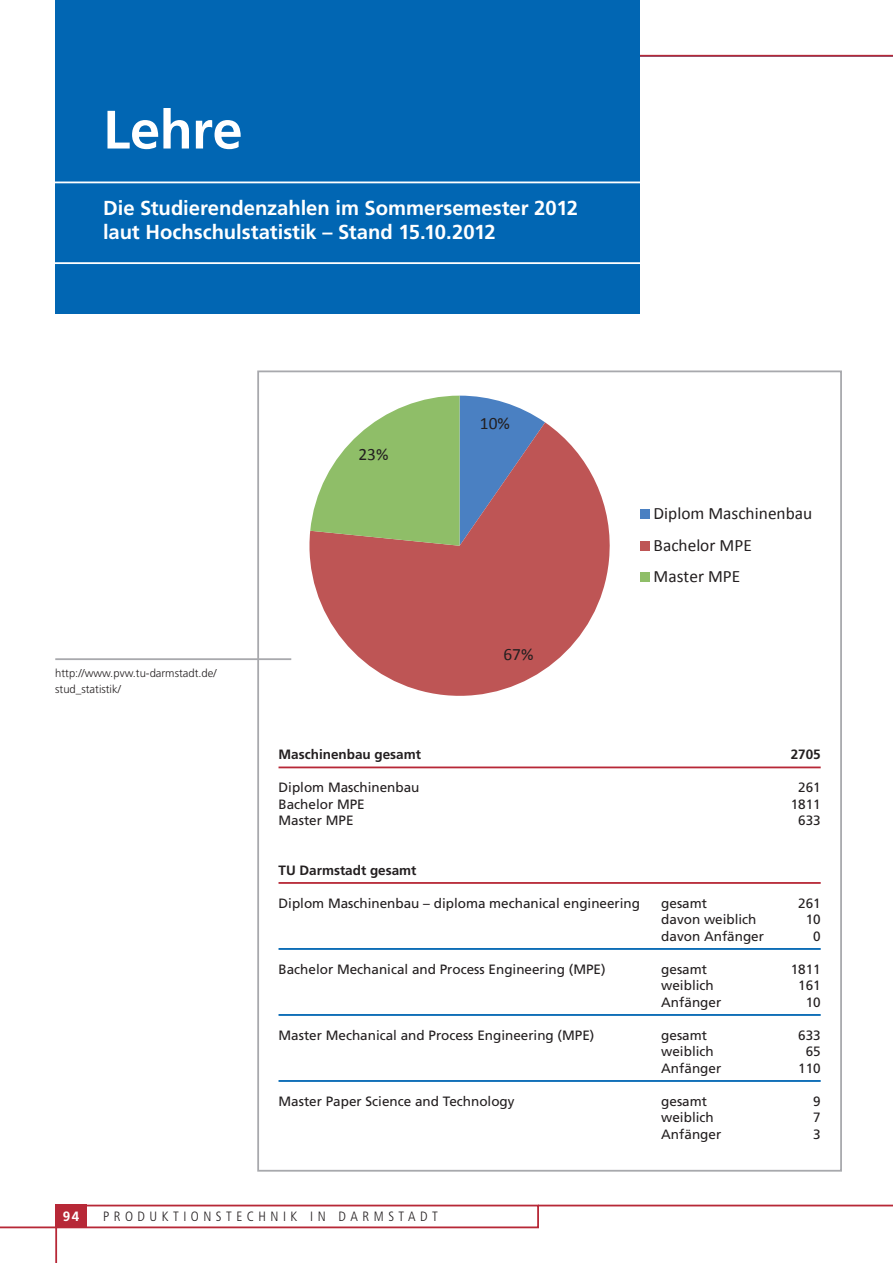
<style>
.page{position:relative;width:893px;height:1263px;background:#fff}
.page>*{position:absolute;margin:0;border:0;box-sizing:border-box;transform-origin:0 0}
.t1{font:700 54px "Frutiger";letter-spacing:-.005em;color:#fff}
.t2{font:700 20.25px/24.8px "Frutiger";color:#fff}
.t3{font:17.4px/31.5px "Calibri";color:#231f20}
.t4{font:13.5px/16.5px "Frutiger";color:#231f20}
.t5{font:700 13.5px "Frutiger";color:#231f20}
.t6{font:300 condensed 13.5px "Frutiger";letter-spacing:.335em;color:#231f20}
.t7{font:700 13.5px "Frutiger";color:#fff}
.t8{font:300 11.25px/16.5px "Frutiger";color:#231f20}
</style>
<div class="page">
<div style="left:55px;top:1205px;width:484px;height:23px;background:#fff;border:2px solid #b72837"></div>
<div style="left:55px;top:1205px;width:32px;height:23px;background:#b72837"></div>
<hr style="left:538px;top:1205px;width:355px;height:1px;background:#b72837">
<hr style="left:55px;top:1205px;width:2px;height:58px;background:#b72837">
<hr style="left:0;top:1226px;width:57px;height:2px;background:#b72837">
<div style="left:257px;top:370px;width:585px;height:802px;background:#fff;border:2px solid #a8a9ad"></div>
<hr style="left:279px;top:766px;width:542px;height:2px;background:#b72837">
<hr style="left:279px;top:882px;width:542px;height:2px;background:#b72837">
<hr style="left:279px;top:948px;width:542px;height:2px;background:#0166b3">
<hr style="left:279px;top:1014px;width:542px;height:2px;background:#0166b3">
<hr style="left:279px;top:1080px;width:542px;height:2px;background:#0166b3">
<svg style="left:313px;top:396px;width:293px;height:116px"></svg>
<svg style="left:291px;top:512px;width:319px;height:184px;fill:#be5555"></svg>
<svg style="left:640px;top:509px;width:10px;height:73px"></svg>
<hr style="left:55px;top:658px;width:236px;height:2px;background:#a8a9ad">
<hr style="left:55px;top:55px;width:838px;height:2px;background:#b72837">
<div style="left:55px;top:0;width:585px;height:314px;background:#0166b3"></div>
<svg style="left:55px;top:182px;width:585px;height:82px"></svg>
<p class="t1" style="left:103px;top:98px;width:141px">Lehre</p>
<p class="t2" style="left:103px;top:195px;width:476px">Die Studierendenzahlen im Sommersemester 2012 laut Hochschulstatistik – Stand 15.10.2012</p>
<p class="t8" style="left:55px;top:664px;width:163px">http://www.pvw.tu-darmstadt.de/ stud_statistik/</p>
<p class="t3" style="left:359px;top:439px;width:31px">23%</p>
<p class="t3" style="left:480px;top:407px;width:32px">10%</p>
<p class="t3" style="left:503px;top:638px;width:32px">67%</p>
<p class="t3" style="left:654px;top:498px;width:160px">Diplom Maschinenbau<br>Bachelor MPE<br>Master MPE</p>
<p class="t3" style="left:707px;top:498px;width:160px">Diplom Maschinenbau</p>
<p class="t5" style="left:279px;top:746px;width:144px">Maschinenbau gesamt</p>
<p class="t4" style="left:279px;top:779px;width:143px">Diplom Maschinenbau<br>Bachelor MPE<br>Master MPE</p>
<p class="t5" style="left:279px;top:862px;width:140px">TU Darmstadt gesamt</p>
<p class="t4" style="left:279px;top:894px;width:363px">Diplom Maschinenbau – diploma mechanical engineering</p>
<p class="t4" style="left:279px;top:960px;width:329px">Bachelor Mechanical and Process Engineering (MPE)</p>
<p class="t4" style="left:279px;top:1026px;width:317px">Master Mechanical and Process Engineering (MPE)</p>
<p class="t4" style="left:279px;top:1092px;width:238px">Master Paper Science and Technology</p>
<p class="t5" style="left:791px;top:746px;width:32px">2705</p>
<p class="t4" style="left:791px;top:779px;width:32px;text-align:center">261<br>1811<br>633</p>
<p class="t4" style="left:661px;top:894px;width:47px">gesamt</p>
<p class="t4" style="left:798px;top:894px;width:24px">261</p>
<p class="t4" style="left:661px;top:911px;width:97px">davon weiblich</p>
<p class="t4" style="left:806px;top:911px;width:17px">10</p>
<p class="t4" style="left:661px;top:927px;width:104px">davon Anfänger</p>
<p class="t4" style="left:813px;top:927px;width:9px">0</p>
<p class="t4" style="left:661px;top:960px;width:47px">gesamt</p>
<p class="t4" style="left:791px;top:960px;width:32px">1811</p>
<p class="t4" style="left:661px;top:977px;width:54px">weiblich</p>
<p class="t4" style="left:798px;top:977px;width:24px">161</p>
<p class="t4" style="left:661px;top:993px;width:62px">Anfänger</p>
<p class="t4" style="left:806px;top:993px;width:17px">10</p>
<p class="t4" style="left:661px;top:1026px;width:47px">gesamt</p>
<p class="t4" style="left:798px;top:1026px;width:24px">633</p>
<p class="t4" style="left:661px;top:1043px;width:54px">weiblich</p>
<p class="t4" style="left:806px;top:1043px;width:17px">65</p>
<p class="t4" style="left:661px;top:1059px;width:62px">Anfänger</p>
<p class="t4" style="left:798px;top:1059px;width:24px">110</p>
<p class="t4" style="left:661px;top:1092px;width:47px">gesamt</p>
<p class="t4" style="left:813px;top:1092px;width:9px">9</p>
<p class="t4" style="left:661px;top:1109px;width:54px">weiblich</p>
<p class="t4" style="left:813px;top:1109px;width:9px">7</p>
<p class="t4" style="left:661px;top:1125px;width:62px">Anfänger</p>
<p class="t4" style="left:813px;top:1125px;width:9px">3</p>
<p class="t7" style="left:63px;top:1208px;width:18px">94</p>
<p class="t6" style="left:103px;top:1209px;width:336px">PRODUKTIONSTECHNIK IN D ARMSTADT</p>
</div>
